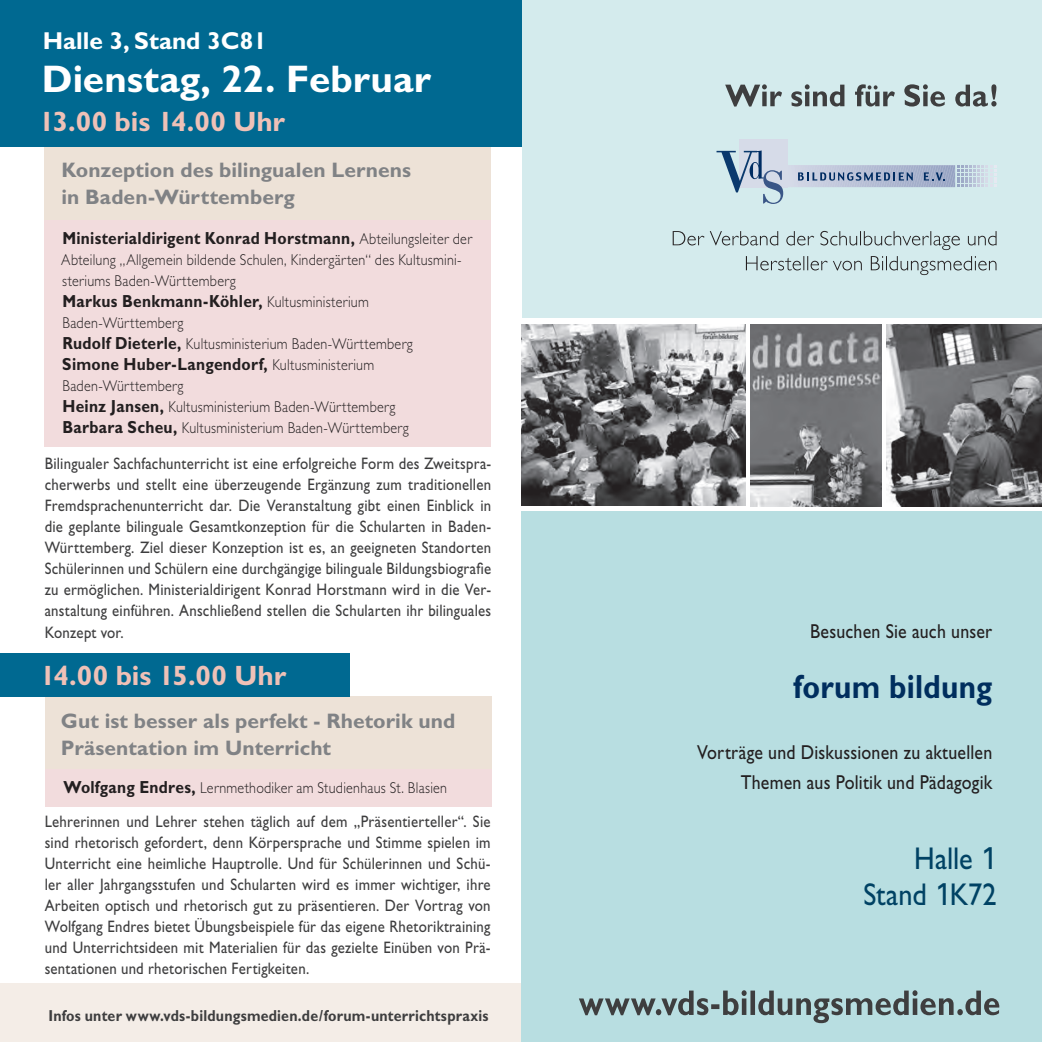
<style>
.page{position:relative;width:1042px;height:1042px;background:#fff}
.page>*{position:absolute;margin:0;border:0;box-sizing:border-box;transform-origin:0 0}
.t1{font:700 38.5px "Gill Sans";letter-spacing:.005em;color:#fff}
.t2{font:700 33.6px "Gill Sans";letter-spacing:.01em;color:#002e5e;scale:.88 1}
.t3{font:31.5px/36.1px "Gill Sans";color:#004264;text-align:right;scale:.9 1}
.t4{font:700 28px "Gill Sans";letter-spacing:-.005em;color:#efc1b7}
.t5{font:700 24.5px "Gill Sans";color:#fff}
.t6{font:700 21px/27.1px "Gill Sans";letter-spacing:.005em;color:#808285}
.t7{font:20.12px/30.3px "Gill Sans";letter-spacing:.01em;color:#231f20;text-align:right;scale:.88 1}
.t8{font:700 17.5px "Gill Sans";letter-spacing:.015em;color:#231f20;scale:.89 1}
.t9{font:16.62px/21px "Gill Sans";letter-spacing:.015em;color:#3e3e3f;text-align:justify;scale:.89 1}
.t10{font:700 15.92px "Gill Sans";letter-spacing:.015em;color:#3e3e3f;scale:.89 1}
.t11{font:300 15.75px/21px "Gill Sans";letter-spacing:.02em;color:#231f20;scale:.89 1}
.s1{font-weight:300;font-size:15.75px}
.s2{font-weight:700;font-size:17.5px}
.s3{font-family:"Univers"}
</style>
<div class="page">
<div style="left:45px;top:219px;width:446px;height:227px;background:#f2dcdd"></div>
<div style="left:45px;top:147px;width:446px;height:72px;background:#ede2d7"></div>
<div style="left:522px;top:0;width:520px;height:318px;background:#d4ebed"></div>
<div style="left:0;top:0;width:522px;height:147px;background:#006991"></div>
<div style="left:0;top:983px;width:522px;height:59px;background:#f4ede7"></div>
<svg style="left:725px;top:84px;width:271px;height:23px"></svg>
<div style="left:740px;top:139px;width:48px;height:48px;background:#d6dbe8"></div>
<svg style="left:716px;top:150px;width:280px;height:54px"></svg>
<svg style="left:746px;top:256px;width:250px;height:19px"></svg>
<svg style="left:673px;top:231px;width:323px;height:19px"></svg>
<img style="left:521px;top:325px;width:224px;height:180px">
<img style="left:750px;top:325px;width:131px;height:182px">
<img style="left:886px;top:325px;width:156px;height:182px">
<div style="left:522px;top:511px;width:520px;height:531px;background:#b8dee1"></div>
<svg style="left:579px;top:990px;width:420px;height:33px"></svg>
<div style="left:45px;top:768px;width:446px;height:39px;background:#f2dcdd"></div>
<div style="left:45px;top:696px;width:446px;height:72px;background:#ede2d7"></div>
<div style="left:0;top:653px;width:349px;height:43px;background:#006991"></div>
<h3 class="t5" style="left:43px;top:27px;width:226px">Halle 3, Stand 3C81</h3>
<h1 class="t1" style="left:42px;top:56px;width:391px">Dienstag, 22. Februar</h1>
<h3 class="t4" style="left:39px;top:104px;width:247px">13.00 bis 14.00 Uhr</h3>
<p class="t6" style="left:61px;top:157px;width:351px">Konzeption des bilingualen Lernens in Baden-Württemberg</p>
<p class="t8" style="left:62px;top:228px;width:462px">Ministerialdirigent Konrad Horstmann, <span class="s1">Abteilungsleiter der</span></p>
<p class="t11" style="left:61px;top:249px;width:451px">Abteilung „Allgemein bildende Schulen, Kindergärten“ des Kultusmini&shy;steriums Baden-Württemberg</p>
<p class="t8" style="left:62px;top:291px;width:346px">Markus Benkmann-Köhler, <span class="s1">Kultusministerium</span></p>
<p class="t11" style="left:62px;top:312px;width:395px">Baden-Württemberg<br><span class="s2">Rudolf Dieterle,</span> Kultusministerium Baden-Württemberg</p>
<p class="t8" style="left:62px;top:354px;width:352px">Simone Huber-Langendorf, <span class="s1">Kultusministerium</span></p>
<p class="t11" style="left:62px;top:375px;width:391px">Baden-Württemberg<br><span class="s2">Heinz Jansen,</span> Kultusministerium Baden-Württemberg<br><span class="s2">Barbara Scheu,</span> Kultusministerium Baden-Württemberg</p>
<p class="t9" style="left:45px;top:453px;width:503px">Bilingualer Sachfachunterricht ist eine erfolgreiche Form des Zweitspra&shy;cherwerbs und stellt eine überzeugende Ergänzung zum traditionellen Fremdsprachenunterricht dar. Die Veranstaltung gibt einen Einblick in die geplante bilinguale Gesamtkonzeption für die Schularten in Baden-Württemberg. Ziel dieser Konzeption ist es, an geeigneten Standorten Schülerinnen und Schülern eine durchgängige bilinguale Bildungsbiografie zu ermöglichen. Ministerialdirigent Konrad Horstmann wird in die Ver&shy;anstaltung einführen. Anschließend stellen die Schularten ihr bilinguales Konzept vor.</p>
<h3 class="t4" style="left:40px;top:658px;width:248px">14.00 bis 15.00 Uhr</h3>
<p class="t6" style="left:61px;top:707px;width:396px">Gut ist besser als perfekt - Rhetorik und<br>Präsentation im Unterricht</p>
<p class="t11" style="left:63px;top:777px;width:433px"><span class="s2">Wolfgang Endres,</span> Lernmethodiker am Studienhaus St. Blasien</p>
<p class="t9" style="left:45px;top:811px;width:502px">Lehrerinnen und Lehrer stehen täglich auf dem „Präsentierteller“. Sie sind rhetorisch gefordert, denn Körpersprache und Stimme spielen im Unterricht eine heimliche Hauptrolle. Und für Schülerinnen und Schü&shy;ler aller Jahrgangsstufen und Schularten wird es immer wichtiger, ihre Arbeiten optisch und rhetorisch gut zu präsentieren. Der Vortrag von Wolfgang Endres bietet Übungsbeispiele für das eigene Rhetoriktraining und Unterrichtsideen mit Materialien für das gezielte Einüben von Prä&shy;sentationen und rhetorischen Fertigkeiten.</p>
<p class="t10" style="left:48px;top:1006px;width:496px">Infos unter www.vds-bildungsmedien.de/forum-unterrichtspraxis</p>
<p class="t7" style="left:810px;top:616px;width:209px">Besuchen Sie auch unser</p>
<h2 class="t2" style="left:793px;top:667px;width:228px">forum bildung</h2>
<p class="t7" style="left:697px;top:737px;width:337px">Vorträge und Diskussionen zu aktuellen<br>Themen aus Politik und Pädagogik</p>
<h3 class="t3" style="left:863px;top:840px;width:149px">Halle <span class="s3">1<br></span>Stand <span class="s3">1</span>K72</h3>
</div>
